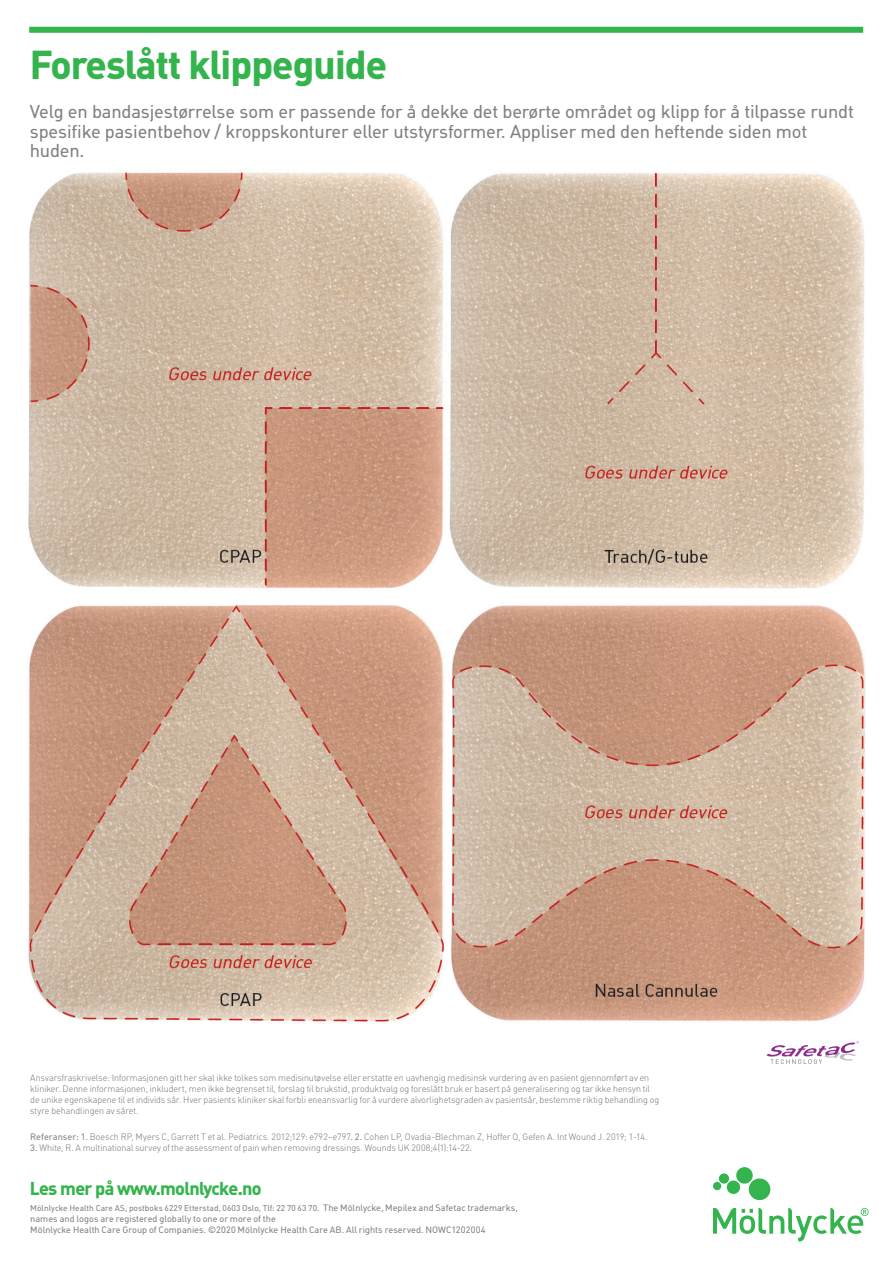
<style>
.page{position:relative;width:893px;height:1263px;background:#fff}
.page>*{position:absolute;margin:0;border:0;box-sizing:border-box;transform-origin:0 0}
.t1{font:700 39px "Molnlycke Din";letter-spacing:-.025em;color:#34b44d}
.t2{font:18px/19.5px "Molnlycke Din";letter-spacing:-.01em;color:#808083}
.t3{font:700 18px "Molnlycke Din";letter-spacing:-.035em;color:#34b44d}
.t4{font:300 9px/10.8px "Molnlycke Din";color:#808083}
.t5{font:9px/10.8px "Molnlycke Din";color:#808083}
.t6{font:8.25px "Molnlycke Din";color:#808083}
.s1{font-weight:400}
.s2{font-size:9px}
</style>
<div class="page">
<div style="left:29px;top:27px;width:834px;height:6px;background:#34b44d"></div>
<img style="left:29px;top:172px;width:415px;height:417px">
<img style="left:449px;top:172px;width:416px;height:417px">
<img style="left:451px;top:605px;width:415px;height:417px">
<img style="left:28px;top:605px;width:417px;height:417px">
<svg style="left:713px;top:1167px;width:156px;height:74px"></svg>
<svg style="left:766px;top:1041px;width:93px;height:23px"></svg>
<p class="t1" style="left:30px;top:41px;width:359px">Foreslått klippeguide</p>
<p class="t2" style="left:30px;top:102px;width:826px">Velg en bandasjestørrelse som er passende for å dekke det berørte området og klipp for å tilpasse rundt spesifike pasientbehov / kroppskonturer eller utstyrsformer. Appliser med den heftende siden mot huden.</p>
<p class="t4" style="left:30px;top:1073px;width:630px">Ansvarsfraskrivelse: Informasjonen gitt her skal ikke tolkes som medisinutøvelse eller erstatte en uavhengig medisinsk vurdering av en pasient gjennomført av en kliniker. Denne informasjonen, inkludert, men ikke begrenset til, forslag til brukstid, produktvalg og foreslått bruk er basert på generalisering og tar ikke hensyn til de unike egenskapene til et individs sår. Hver pasients kliniker skal forbli eneansvarlig for å vurdere alvorlighetsgraden av pasientsår, bestemme riktig behandling og styre behandlingen av såret.</p>
<p class="t4" style="left:30px;top:1131px;width:619px"><span class="s1">Referanser: 1.</span> Boesch RP, Myers C, Garrett T et al. Pediatrics. 2012;129: e792–e797<span class="s1">. 2.</span> Cohen LP, Ovadia-Blechman Z, Hoffer O, Gefen A. Int Wound J. 2019; 1-14.</p>
<p class="t4" style="left:30px;top:1142px;width:443px"><span class="s1">3.</span> White, R. A multinational survey of the assessment of pain when removing dressings. Wounds UK 2008;4(1):14-22.</p>
<p class="t3" style="left:30px;top:1177px;width:233px">Les mer på www.molnlycke.no</p>
<p class="t6" style="left:30px;top:1204px;width:489px">Mölnlycke Health Care AS, postboks 6229 Etterstad, 0603 Oslo, Tlf: 22 70 63 70. <span class="s2">The Mölnlycke, Mepilex and Safetac trademarks,</span></p>
<p class="t5" style="left:30px;top:1213px;width:457px">names and logos are registered globally to one or more of the<br>Mölnlycke Health Care Group of Companies. ©2020 Mölnlycke Health Care AB. All rights reserved. NOWC1202004</p>
</div>
